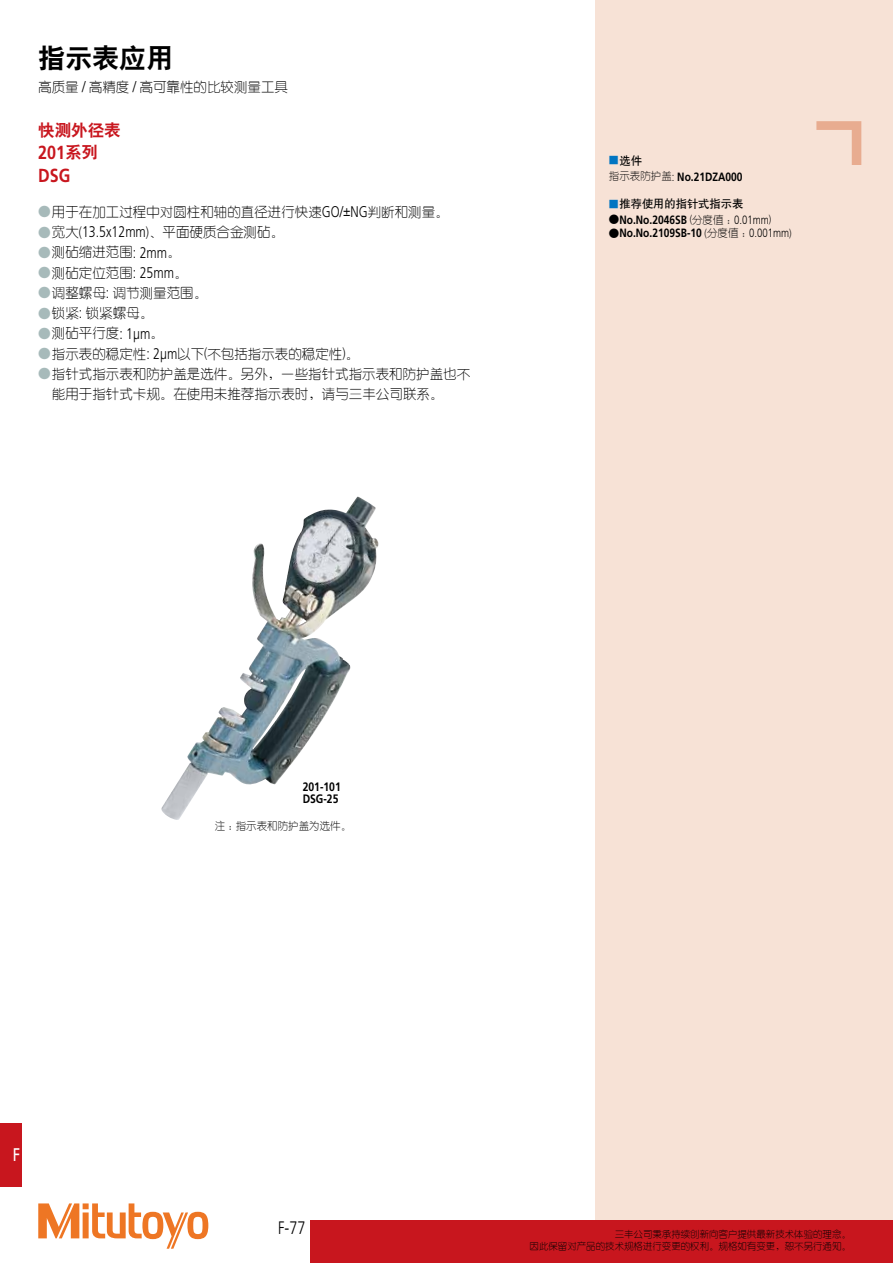
<style>
.page{position:relative;width:893px;height:1263px;background:#fff}
.page>*{position:absolute;margin:0;border:0;box-sizing:border-box;transform-origin:0 0}
.t1{font:27px "H Yb 2 gj";color:#000}
.t2{font:700 18.9px/22.5px "Mitutoyo Frutiger";color:#c8161e}
.t3{font:18.3px "Mitutoyo Frutiger";color:#fff}
.t4{font:300 18px "Mitutoyo Frutiger";color:#000}
.t5{font:16.5px "H Yb 2 gj";color:#c8161e}
.t6{font:13.5px/20.2px "H Ye 1 gj";color:#000}
.t7{font:700 12.15px/11.7px "Mitutoyo Frutiger";color:#000}
.t8{font:700 12px "Mitutoyo Frutiger";color:#000}
.t9{font:11.25px "H Yb 1 gj";color:#000}
.t10{font:10.5px "H Ye 1 gj";color:#000}
.t11{font:9.45px/12px "H Ye 1 gj";color:#000;text-align:right}
.s1{font-family:"Mitutoyo Frutiger";font-weight:300;font-size:15.45px}
.s2{font-family:"H Yb 2 gj";font-weight:400;font-size:16.5px}
.s3{font-family:"Osaka";font-size:12.75px;color:#a7baba}
.s4{font-family:"Mitutoyo Frutiger";font-weight:300;font-size:14.1px}
.s5{font-family:"Osaka";color:#0075c2}
.s6{font-family:"H Ye 1 gj";font-weight:400;font-size:10.5px}
.s7{font-weight:300}
.s8{font-family:"Osaka";font-weight:400;font-size:10.5px}
.s9{font-weight:300;font-size:10.95px}
</style>
<div class="page">
<div style="left:595px;top:0;width:298px;height:1242px;background:#f7e2d6"></div>
<div style="left:310px;top:1220px;width:583px;height:43px;background:#c8161e"></div>
<div style="left:0;top:1123px;width:21px;height:63px;background:#c8161e"></div>
<svg style="left:38px;top:1203px;width:170px;height:46px"></svg>
<svg style="left:816px;top:121px;width:45px;height:44px"></svg>
<svg style="left:357px;top:511px;width:22px;height:85px"></svg>
<img style="left:161px;top:497px;width:196px;height:323px">
<p class="t1" style="left:38px;top:44px;width:137px">指示表应用</p>
<p class="t6" style="left:38px;top:77px;width:251px">高质量 <span class="s1">/</span> 高精度 <span class="s1">/</span> 高可靠性的比较测量工具</p>
<p class="t5" style="left:38px;top:122px;width:84px">快测外径表</p>
<p class="t2" style="left:38px;top:141px;width:61px">201<span class="s2">系列<br></span>DSG</p>
<p class="t6" style="left:38px;top:202px;width:412px"><span class="s3">●</span>用于在加工过程中对圆柱和轴的直径进行快速<span class="s1">GO/±NG</span>判断和测量。</p>
<p class="t6" style="left:38px;top:222px;width:247px"><span class="s3">●</span>宽大<span class="s4">(</span><span class="s1">13.5x12mm</span><span class="s4">)</span>、平面硬质合金测砧。</p>
<p class="t6" style="left:38px;top:242px;width:144px"><span class="s3">●</span>测砧缩进范围<span class="s1">: 2mm</span>。</p>
<p class="t6" style="left:38px;top:262px;width:151px"><span class="s3">●</span>测砧定位范围<span class="s1">: 25mm</span>。</p>
<p class="t6" style="left:38px;top:283px;width:170px"><span class="s3">●</span>调整螺母<span class="s1">:</span> 调节测量范围。</p>
<p class="t6" style="left:38px;top:303px;width:116px"><span class="s3">●</span>锁紧<span class="s1">:</span> 锁紧螺母。</p>
<p class="t6" style="left:38px;top:323px;width:127px"><span class="s3">●</span>测砧平行度<span class="s1">: 1µm</span>。</p>
<p class="t6" style="left:38px;top:343px;width:322px"><span class="s3">●</span>指示表的稳定性<span class="s1">: 2µm</span>以下<span class="s4">(</span>不包括指示表的稳定性<span class="s4">)</span>。</p>
<p class="t6" style="left:52px;top:364px;width:420px;text-indent:-14px"><span class="s3">●</span>指针式指示表和防护盖是选件。另外，一些指针式指示表和防护盖也不能用于指针式卡规。在使用未推荐指示表时，请与三丰公司联系。</p>
<p class="t9" style="left:608px;top:155px;width:35px"><span class="s5">■</span>选件</p>
<p class="t8" style="left:609px;top:169px;width:135px"><span class="s6">指示表防护盖</span><span class="s7">:</span> No.21DZA000</p>
<p class="t9" style="left:608px;top:198px;width:137px"><span class="s5">■</span>推荐使用的指针式指示表</p>
<p class="t8" style="left:609px;top:213px;width:164px"><span class="s8">●</span>No.No.2046SB <span class="s9">(</span><span class="s6">分度值：</span><span class="s7">0.01mm</span><span class="s9">)</span></p>
<p class="t8" style="left:609px;top:226px;width:184px"><span class="s8">●</span>No.No.2109SB-10 <span class="s9">(</span><span class="s6">分度值：</span><span class="s7">0.001mm</span><span class="s9">)</span></p>
<h3 class="t3" style="left:13px;top:1144px;width:9px">F</h3>
<p class="t7" style="left:303px;top:781px;width:40px">201-101<br>DSG-25</p>
<p class="t10" style="left:215px;top:821px;width:138px">注：指示表和防护盖为选件。</p>
<p class="t4" style="left:278px;top:1217px;width:29px">F-77</p>
<p class="t11" style="left:530px;top:1228px;width:323px">三丰公司秉承持续创新向客户提供最新技术体验的理念。<br>因此保留对产品的技术规格进行变更的权利。规格如有变更，恕不另行通知。</p>
</div>
